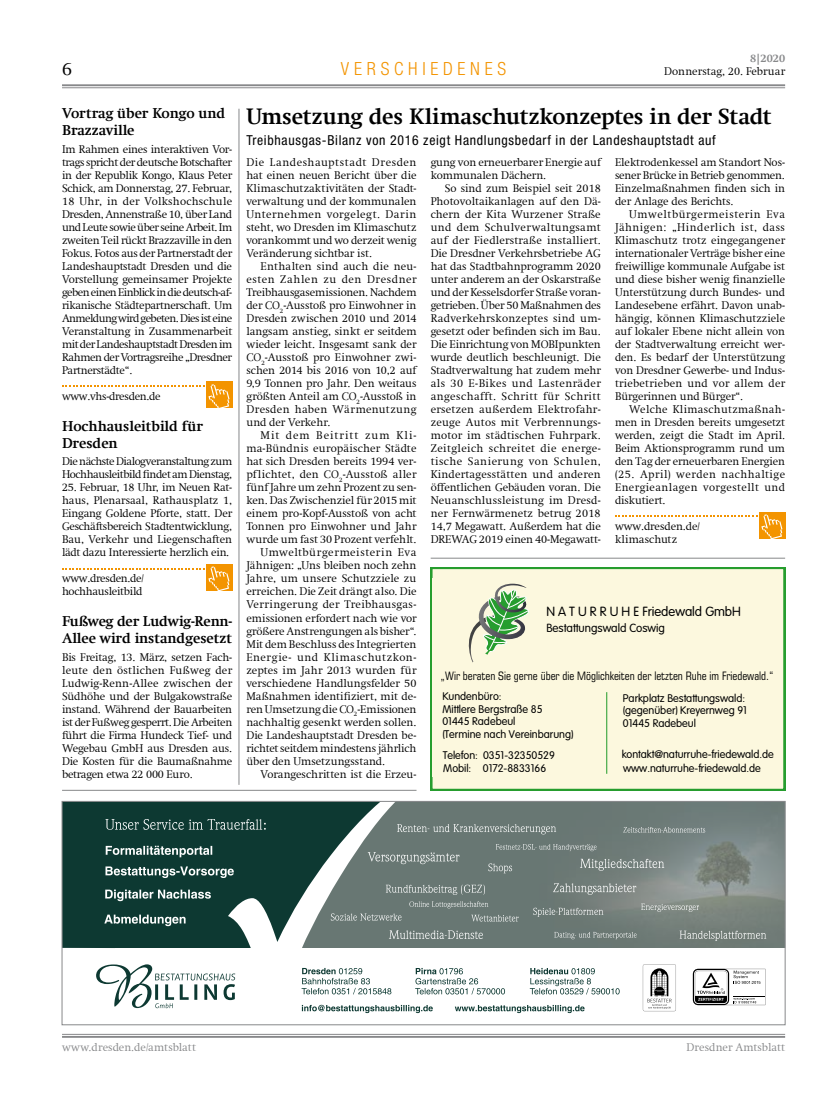
<style>
.page{position:relative;width:833px;height:1117px;background:#fff}
.page>*{position:absolute;margin:0;border:0;box-sizing:border-box;transform-origin:0 0}
.Über-3spaltig{font:700 22.5px "Swift Com";letter-spacing:-.01em;color:#000}
.t1{font:300 18.75px "Swift Com";color:#000}
.Rubriktitel{font:300 condensed 18.12px "Helvetica Neue";letter-spacing:.26em;color:#f39400}
.Über-1spaltig{font:700 14.38px/16.9px "Swift Com";letter-spacing:-.005em;color:#000}
.Unterüber{font:condensed 13.75px "Helvetica Neue";letter-spacing:.05em;color:#000}
.t2{font:13.12px "VAG Rounded Lt Normal";color:#000}
.t3{font:condensed 11.62px "Square 721 BT";color:#000}
.t4{font:11.62px "VAG Rounded Lt Normal";color:#000}
.Fliesstext_Einzug{font:300 11.25px/13px "Swift Com";letter-spacing:-.005em;color:#000;text-align:justify}
.Fliesstext{font:300 11.25px/13px "Swift Com";letter-spacing:-.025em;color:#000;text-align:justify}
.t5{font:300 11.25px "Swift Com";letter-spacing:.005em;color:#87888a}
.Fliesstext-2{font:300 11.25px "Swift Com";letter-spacing:-.005em;color:#000}
.Fliesstext-3{font:300 11.25px "Swift Com";letter-spacing:.01em;color:#000}
.t6{font:700 11.25px "Swift Com";color:#87888a}
.t7{font:10.88px/12.5px "VAG Rounded Lt Normal";color:#000}
</style>
<div class="page">
<hr style="left:62px;top:87px;width:723px;height:1px;background:#87888a">
<hr style="left:62px;top:84px;width:723px;height:2px;background:#87888a">
<hr style="left:62px;top:1033px;width:723px;height:1px;background:#87888a">
<hr style="left:62px;top:1035px;width:723px;height:2px;background:#87888a">
<div style="left:64px;top:803px;width:32px;height:145px;background:#0d3932"></div>
<svg style="left:766px;top:803px;width:17px;height:145px;background:#7a8582"></svg>
<svg style="left:96px;top:803px;width:670px;height:209px"></svg>
<div style="left:62px;top:801px;width:723px;height:223px;border:1px solid #87888a"></div>
<svg style="left:431px;top:567px;width:354px;height:223px;background:#d3e6bc"></svg>
<div style="left:432px;top:578px;width:351px;height:198px;background:#fcf8de"></div>
<hr style="left:606px;top:692px;width:1px;height:81px;background:#269d2e">
<svg style="left:465px;top:583px;width:66px;height:79px;background:#bdd1ae"></svg>
<div style="left:206px;top:382px;width:26px;height:26px;background:#f39400"></div>
<svg style="left:62px;top:384px;width:167px;height:24px"></svg>
<div style="left:759px;top:512px;width:26px;height:26px;background:#f39400"></div>
<svg style="left:615px;top:514px;width:167px;height:25px"></svg>
<hr style="left:239px;top:109px;width:1px;height:675px;background:#87888a">
<div style="left:206px;top:564px;width:26px;height:26px;background:#f39400"></div>
<svg style="left:62px;top:566px;width:167px;height:25px"></svg>
<hr style="left:431px;top:557px;width:354px;height:1px;background:#87888a">
<hr style="left:62px;top:789px;width:354px;height:1px;background:#87888a">
<h2 class="t1" style="left:62px;top:58px;width:12px">6</h2>
<p class="Über-1spaltig" style="left:62px;top:105px;width:165px">Vortrag über Kongo und<br>Brazzaville</p>
<p class="Fliesstext" style="left:62px;top:143px;width:172px">Im Rahmen eines interaktiven Vor&shy;trags spricht der deutsche Botschafter in der Republik Kongo, Klaus Peter Schick, am Donnerstag, 27. Februar, 18 Uhr, in der Volkshochschule Dresden, Annenstraße 10, über Land und Leute sowie über seine Arbeit. Im zweiten Teil rückt Brazzaville in den Fokus. Fotos aus der Partnerstadt der Landeshauptstadt Dresden und die Vorstellung gemeinsamer Projekte geben einen Einblick in die deutsch-af&shy;rikanische Städtepartnerschaft. Um Anmeldung wird gebeten. Dies ist eine Veranstaltung in Zusammenarbeit mit der Landeshauptstadt Dresden im Rahmen der Vortragsreihe „Dresdner Partnerstädte“.</p>
<p class="Fliesstext" style="left:62px;top:390px;width:100px">www.vhs-dresden.de</p>
<p class="Über-1spaltig" style="left:62px;top:417px;width:143px">Hochhausleitbild für<br>Dresden</p>
<p class="Fliesstext" style="left:62px;top:455px;width:172px">Die nächste Dialogveranstaltung zum<br>Hochhausleitbild findet am Dienstag,</p>
<p class="Fliesstext" style="left:62px;top:481px;width:172px">25. Februar, 18 Uhr, im Neuen Rat&shy;haus, Plenarsaal, Rathausplatz 1, Eingang Goldene Pforte, statt. Der Geschäftsbereich Stadtentwicklung, Bau, Verkehr und Liegenschaften lädt dazu Interessierte herzlich ein.</p>
<p class="Fliesstext" style="left:62px;top:572px;width:83px">www.dresden.de/</p>
<p class="Fliesstext" style="left:62px;top:585px;width:82px">hochhausleitbild</p>
<p class="Über-1spaltig" style="left:62px;top:612px;width:172px">Fußweg der Ludwig-Renn-<br>Allee wird instandgesetzt</p>
<p class="Fliesstext" style="left:62px;top:650px;width:172px">Bis Freitag, 13. März, setzen Fach&shy;leute den östlichen Fußweg der Ludwig-Renn-Allee zwischen der Südhöhe und der Bulgakowstraße instand. Während der Bauarbeiten ist der Fußweg gesperrt. Die Arbeiten führt die Firma Hundeck Tief- und Wegebau GmbH aus Dresden aus.<br>Die Kosten für die Baumaßnahme betragen etwa 22 000 Euro.</p>
<p class="Rubriktitel" style="left:341px;top:58px;width:167px">VERSCHIEDENES</p>
<p class="t6" style="left:750px;top:52px;width:36px">8|2020</p>
<p class="Fliesstext_Einzug" style="left:664px;top:65px;width:122px">Donnerstag, 20. Februar</p>
<p class="Über-3spaltig" style="left:246px;top:103px;width:527px">Umsetzung des Klimaschutzkonzeptes in der Stadt</p>
<p class="Unterüber" style="left:246px;top:132px;width:471px">Treibhausgas-Bilanz von 2016 zeigt Handlungsbedarf in der Landeshauptstadt auf</p>
<p class="Fliesstext" style="left:246px;top:156px;width:172px">Die Landeshauptstadt Dresden hat einen neuen Bericht über die Klimaschutzaktivitäten der Stadt&shy;verwaltung und der kommunalen Unternehmen vorgelegt. Darin steht, wo Dresden im Klimaschutz vorankommt und wo derzeit wenig Veränderung sichtbar ist.</p>
<p class="Fliesstext_Einzug" style="left:246px;top:260px;width:172px;text-indent:14px">Enthalten sind auch die neu&shy;esten Zahlen zu den Dresdner Treibhausgasemissionen. Nachdem der CO<sub>2</sub>-Ausstoß pro Einwohner in Dresden zwischen 2010 und 2014 langsam anstieg, sinkt er seitdem wieder leicht. Insgesamt sank der CO<sub>2</sub>-Ausstoß pro Einwohner zwi&shy;schen 2014 bis 2016 von 10,2 auf 9,9 Tonnen pro Jahr. Den weitaus größten Anteil am CO<sub>2</sub>-Ausstoß in Dresden haben Wärmenutzung und der Verkehr.</p>
<p class="Fliesstext_Einzug" style="left:246px;top:429px;width:172px;text-indent:14px">Mit dem Beitritt zum Kli&shy;ma-Bündnis europäischer Städte hat sich Dresden bereits 1994 ver&shy;pflichtet, den CO<sub>2</sub>-Ausstoß aller fünf Jahre um zehn Prozent zu sen&shy;ken. Das Zwischenziel für 2015 mit einem pro-Kopf-Ausstoß von acht Tonnen pro Einwohner und Jahr wurde um fast 30 Prozent verfehlt.</p>
<p class="Fliesstext_Einzug" style="left:246px;top:546px;width:172px;text-indent:14px">Umweltbürgermeisterin Eva Jähnigen: „Uns bleiben noch zehn Jahre, um unsere Schutzziele zu erreichen. Die Zeit drängt also. Die Verringerung der Treibhausgas&shy;emissionen erfordert nach wie vor größere Anstrengungen als bisher“.<br>Mit dem Beschluss des Integrierten Energie- und Klimaschutzkon&shy;zeptes im Jahr 2013 wurden für verschiedene Handlungsfelder 50<br>Maßnahmen identifiziert, mit de&shy;ren Umsetzung die CO<sub>2</sub>-Emissionen nachhaltig gesenkt werden sollen.<br>Die Landeshauptstadt Dresden be&shy;richtet seitdem mindestens jährlich über den Umsetzungsstand.</p>
<p class="Fliesstext_Einzug" style="left:260px;top:767px;width:157px">Vorangeschritten ist die Erzeu-</p>
<p class="Fliesstext_Einzug" style="left:431px;top:156px;width:172px">gung von erneuerbarer Energie auf kommunalen Dächern.</p>
<p class="Fliesstext_Einzug" style="left:431px;top:182px;width:172px;text-indent:14px">So sind zum Beispiel seit 2018<br>Photovoltaikanlagen auf den Dä&shy;chern der Kita Wurzener Straße und dem Schulverwaltungsamt auf der Fiedlerstraße installiert.<br>Die Dresdner Verkehrsbetriebe AG hat das Stadtbahnprogramm 2020 unter anderem an der Oskarstraße und der Kesselsdorfer Straße voran&shy;getrieben. Über 50 Maßnahmen des Radverkehrskonzeptes sind um&shy;gesetzt oder befinden sich im Bau.<br>Die Einrichtung von MOBIpunkten wurde deutlich beschleunigt. Die Stadtverwaltung hat zudem mehr als 30 E-Bikes und Lastenräder angeschafft. Schritt für Schritt ersetzen außerdem Elektrofahr&shy;zeuge Autos mit Verbrennungs&shy;motor im städtischen Fuhrpark.<br>Zeitgleich schreitet die energe&shy;tische Sanierung von Schulen, Kindertagesstätten und anderen öffentlichen Gebäuden voran. Die Neuanschlussleistung im Dresd&shy;ner Fernwärmenetz betrug 2018<br>14,7 Megawatt. Außerdem hat die DREWAG 2019 einen 40-Megawatt-</p>
<p class="Fliesstext_Einzug" style="left:615px;top:156px;width:172px">Elektrodenkessel am Standort Nos&shy;sener Brücke in Betrieb genommen.<br>Einzelmaßnahmen finden sich in der Anlage des Berichts.</p>
<p class="Fliesstext_Einzug" style="left:615px;top:208px;width:172px;text-indent:14px">Umweltbürgermeisterin Eva Jähnigen: „Hinderlich ist, dass Klimaschutz trotz eingegangener internationaler Verträge bisher eine freiwillige kommunale Aufgabe ist und diese bisher wenig finanzielle Unterstützung durch Bundes- und Landesebene erfährt. Davon unab&shy;hängig, können Klimaschutzziele auf lokaler Ebene nicht allein von der Stadtverwaltung erreicht wer&shy;den. Es bedarf der Unterstützung von Dresdner Gewerbe- und Indus&shy;triebetrieben und vor allem der Bürgerinnen und Bürger“.</p>
<p class="Fliesstext_Einzug" style="left:615px;top:403px;width:172px;text-indent:14px">Welche Klimaschutzmaßnah&shy;men in Dresden bereits umgesetzt werden, zeigt die Stadt im April.<br>Beim Aktionsprogramm rund um den Tag der erneuerbaren Energien (25. April) werden nachhaltige Energieanlagen vorgestellt und diskutiert.</p>
<p class="Fliesstext-2" style="left:615px;top:520px;width:87px">www.dresden.de/</p>
<p class="Fliesstext-3" style="left:615px;top:533px;width:64px">klimaschutz</p>
<p class="t2" style="left:546px;top:604px;width:196px">N A T U R R U H E Friedewald GmbH</p>
<p class="t4" style="left:546px;top:621px;width:120px">Bestattungswald Coswig</p>
<p class="t3" style="left:440px;top:669px;width:334px">„Wir beraten Sie gerne über die Möglichkeiten der letzten Ruhe im Friedewald.“</p>
<p class="t7" style="left:442px;top:690px;width:132px">Kundenbüro:<br>Mittlere Bergstraße 85<br>01445 Radebeul<br>(Termine nach Vereinbarung)</p>
<p class="t7" style="left:443px;top:748px;width:114px">Telefon: 0351-32350529</p>
<p class="t7" style="left:622px;top:748px;width:154px">kontakt@naturruhe-friedewald.de</p>
<p class="t7" style="left:443px;top:761px;width:30px">Mobil:</p>
<p class="t7" style="left:623px;top:691px;width:126px">Parkplatz Bestattungswald: (gegenüber) Kreyernweg 91<br>01445 Radebeul</p>
<p class="t7" style="left:623px;top:761px;width:139px">www.naturruhe-friedewald.de</p>
<p class="t7" style="left:483px;top:761px;width:65px">0172-8833166</p>
<p class="t5" style="left:62px;top:1040px;width:135px">www.dresden.de/amtsblatt</p>
<p class="t5" style="left:686px;top:1040px;width:100px">Dresdner Amtsblatt</p>
</div>
